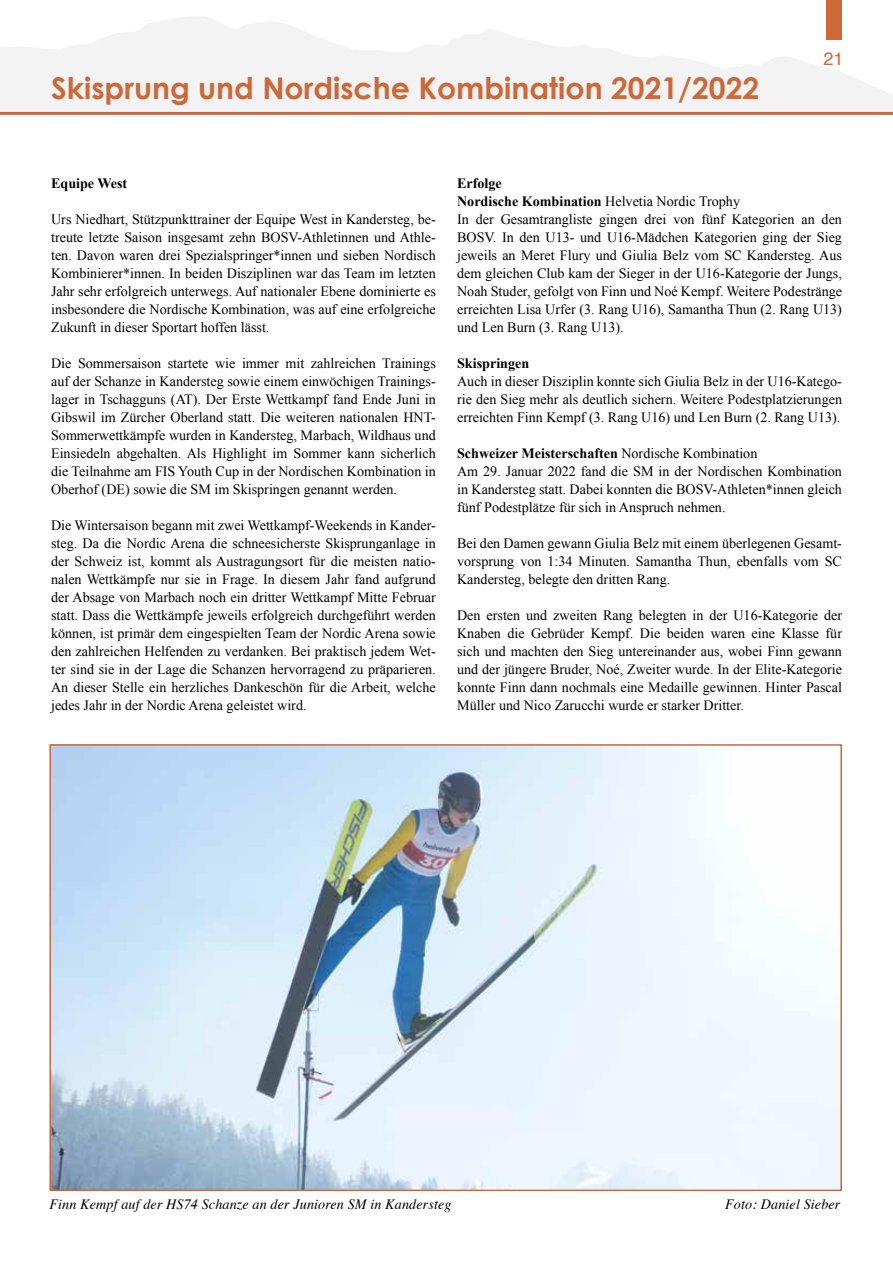
<style>
.page{position:relative;width:893px;height:1263px;background:#fff}
.page>*{position:absolute;margin:0;border:0;box-sizing:border-box;transform-origin:0 0}
.t1{font:700 30px "Century Gothic";color:#cd6839}
.t2{font:18px "Helvetica";color:#cd6839}
.t3{font:14.25px/18px "Times New Roman";color:#000;text-align:justify}
.t4{font:italic 14.25px "Times";letter-spacing:.01em;color:#000}
.t5{font:700 14.25px "Times New Roman";color:#000}
.s1{font-weight:700}
</style>
<div class="page">
<svg style="left:0;top:17px;width:893px;height:95px;fill:#f3f3f3"></svg>
<div style="left:826px;top:0;width:16px;height:40px;background:#cd6839"></div>
<svg style="left:0;top:112px;width:893px;height:3px;background:#cf6e41"></svg>
<img style="left:52px;top:747px;width:787px;height:441px">
<div style="left:49px;top:744px;width:793px;height:447px;border:2px solid #cd6839"></div>
<h1 class="t1" style="left:51px;top:69px;width:709px">Skisprung und Nordische Kombination 2021/2022</h1>
<p class="t2" style="left:823px;top:45px;width:22px">21</p>
<p class="t5" style="left:51px;top:174px;width:78px">Equipe West</p>
<p class="t3" style="left:51px;top:210px;width:386px">Urs Niedhart, Stützpunkttrainer der Equipe West in Kandersteg, be&shy;treute letzte Saison insgesamt zehn BOSV-Athletinnen und Athle&shy;ten. Davon waren drei Spezialspringer*innen und sieben Nordisch Kombinierer*innen. In beiden Disziplinen war das Team im letzten Jahr sehr erfolgreich unterwegs. Auf nationaler Ebene dominierte es insbesondere die Nordische Kombination, was auf eine erfolgreiche Zukunft in dieser Sportart hoffen lässt.</p>
<p class="t3" style="left:51px;top:354px;width:386px">Die Sommersaison startete wie immer mit zahlreichen Trainings auf der Schanze in Kandersteg sowie einem einwöchigen Trainings&shy;lager in Tschagguns (AT). Der Erste Wettkampf fand Ende Juni in Gibswil im Zürcher Oberland statt. Die weiteren nationalen HNT-Sommerwettkämpfe wurden in Kandersteg, Marbach, Wildhaus und Einsiedeln abgehalten. Als Highlight im Sommer kann sicherlich die Teilnahme am FIS Youth Cup in der Nordischen Kombination in Oberhof (DE) sowie die SM im Skispringen genannt werden.</p>
<p class="t3" style="left:51px;top:516px;width:386px">Die Wintersaison begann mit zwei Wettkampf-Weekends in Kander&shy;steg. Da die Nordic Arena die schneesicherste Skisprunganlage in der Schweiz ist, kommt als Austragungsort für die meisten natio&shy;nalen Wettkämpfe nur sie in Frage. In diesem Jahr fand aufgrund der Absage von Marbach noch ein dritter Wettkampf Mitte Februar statt. Dass die Wettkämpfe jeweils erfolgreich durchgeführt werden können, ist primär dem eingespielten Team der Nordic Arena sowie den zahlreichen Helfenden zu verdanken. Bei praktisch jedem Wet&shy;ter sind sie in der Lage die Schanzen hervorragend zu präparieren.<br>An dieser Stelle ein herzliches Dankeschön für die Arbeit, welche jedes Jahr in der Nordic Arena geleistet wird.</p>
<p class="t3" style="left:457px;top:174px;width:386px;text-align:left"><span class="s1">Erfolge<br>Nordische Kombination</span> Helvetia Nordic Trophy<br>In der Gesamtrangliste gingen drei von fünf Kategorien an den BOSV. In den U13- und U16-Mädchen Kategorien ging der Sieg jeweils an Meret Flury und Giulia Belz vom SC Kandersteg. Aus dem gleichen Club kam der Sieger in der U16-Kategorie der Jungs, Noah Studer, gefolgt von Finn und Noé Kempf. Weitere Podestränge erreichten Lisa Urfer (3. Rang U16), Samantha Thun (2. Rang U13) und Len Burn (3. Rang U13).</p>
<p class="t5" style="left:457px;top:354px;width:74px">Skispringen</p>
<p class="t3" style="left:457px;top:372px;width:386px">Auch in dieser Disziplin konnte sich Giulia Belz in der U16-Katego&shy;rie den Sieg mehr als deutlich sichern. Weitere Podestplatzierungen erreichten Finn Kempf (3. Rang U16) und Len Burn (2. Rang U13).</p>
<p class="t3" style="left:457px;top:444px;width:386px;text-align:left"><span class="s1">Schweizer Meisterschaften</span> Nordische Kombination<br>Am 29. Januar 2022 fand die SM in der Nordischen Kombination in Kandersteg statt. Dabei konnten die BOSV-Athleten*innen gleich fünf Podestplätze für sich in Anspruch nehmen.</p>
<p class="t3" style="left:457px;top:534px;width:386px">Bei den Damen gewann Giulia Belz mit einem überlegenen Gesamt&shy;vorsprung von 1:34 Minuten. Samantha Thun, ebenfalls vom SC Kandersteg, belegte den dritten Rang.</p>
<p class="t3" style="left:457px;top:606px;width:386px">Den ersten und zweiten Rang belegten in der U16-Kategorie der Knaben die Gebrüder Kempf. Die beiden waren eine Klasse für sich und machten den Sieg untereinander aus, wobei Finn gewann und der jüngere Bruder, Noé, Zweiter wurde. In der Elite-Kategorie konnte Finn dann nochmals eine Medaille gewinnen. Hinter Pascal Müller und Nico Zarucchi wurde er starker Dritter.</p>
<p class="t4" style="left:49px;top:1192px;width:404px">Finn Kempf auf der HS74 Schanze an der Junioren SM in Kandersteg</p>
<p class="t4" style="left:725px;top:1192px;width:117px">Foto: Daniel Sieber</p>
</div>
